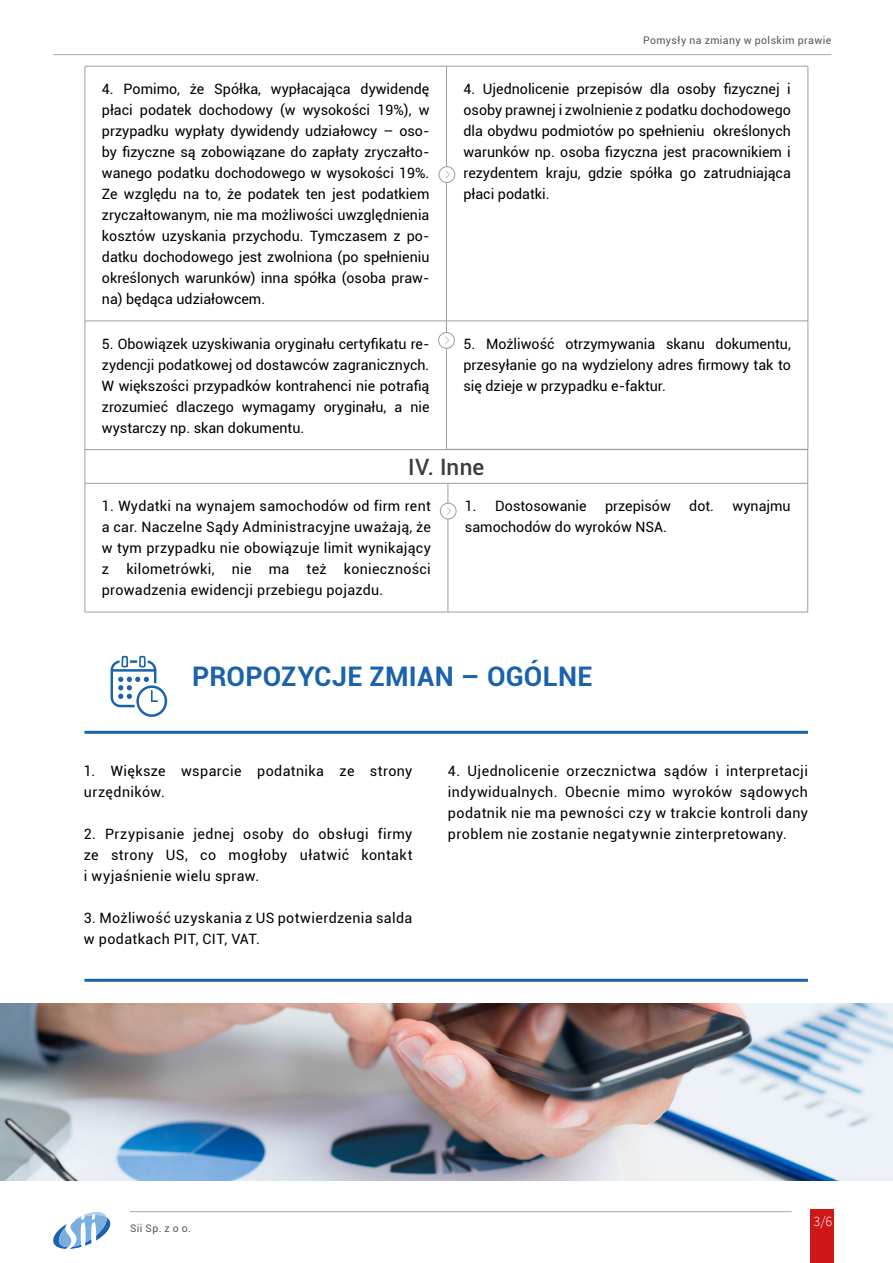
<style>
.page{position:relative;width:893px;height:1263px;background:#fff}
.page>*{position:absolute;margin:0;border:0;box-sizing:border-box;transform-origin:0 0}
.t1{font:700 27px "Roboto";letter-spacing:.01em;color:#1b62ac}
.t2{font:500 22.5px "Roboto";letter-spacing:.01em;color:#3c3c3b}
.t3{font:14.25px/21px "Roboto";color:#000;text-align:justify}
.t4{font:14.25px/21px "Roboto";letter-spacing:.03em;color:#000}
.t5{font:300 14.25px "Source Sans Pro";color:#fff}
.t6{font:10.5px "Roboto";letter-spacing:.04em;color:#575756}
</style>
<div class="page">
<div style="left:811px;top:1209px;width:23px;height:54px;background:#cd1719"></div>
<hr style="left:130px;top:1211px;width:662px;height:1px;background:#b3b2b2">
<hr style="left:53px;top:54px;width:778px;height:1px;background:#b3b2b2">
<svg style="left:53px;top:1212px;width:57px;height:37px"></svg>
<svg style="left:111px;top:656px;width:56px;height:61px"></svg>
<hr style="left:84px;top:731px;width:724px;height:3px;background:#1b62ac">
<hr style="left:84px;top:979px;width:724px;height:3px;background:#1b62ac">
<hr style="left:85px;top:483px;width:1px;height:129px;background:#9d9d9c">
<hr style="left:448px;top:483px;width:1px;height:129px;background:#9d9d9c">
<hr style="left:807px;top:483px;width:1px;height:129px;background:#9d9d9c">
<hr style="left:85px;top:612px;width:363px;height:1px;background:#9d9d9c">
<hr style="left:448px;top:612px;width:360px;height:1px;background:#9d9d9c">
<hr style="left:85px;top:449px;width:1px;height:34px;background:#9d9d9c">
<hr style="left:807px;top:449px;width:1px;height:34px;background:#9d9d9c">
<hr style="left:85px;top:483px;width:363px;height:1px;background:#9d9d9c">
<hr style="left:448px;top:483px;width:360px;height:1px;background:#9d9d9c">
<img style="left:0;top:1003px;width:893px;height:177px">
<hr style="left:85px;top:449px;width:361px;height:1px;background:#9d9d9c">
<hr style="left:446px;top:449px;width:362px;height:1px;background:#9d9d9c">
<hr style="left:446px;top:66px;width:362px;height:1px;background:#9d9d9c">
<hr style="left:808px;top:66px;width:1px;height:255px;background:#9d9d9c">
<hr style="left:85px;top:321px;width:1px;height:128px;background:#9d9d9c">
<hr style="left:808px;top:321px;width:1px;height:128px;background:#9d9d9c">
<hr style="left:446px;top:321px;width:362px;height:1px;background:#9d9d9c">
<hr style="left:446px;top:321px;width:1px;height:128px;background:#9d9d9c">
<hr style="left:85px;top:66px;width:1px;height:255px;background:#9d9d9c">
<hr style="left:85px;top:66px;width:361px;height:1px;background:#9d9d9c">
<hr style="left:446px;top:66px;width:1px;height:255px;background:#9d9d9c">
<hr style="left:85px;top:321px;width:361px;height:1px;background:#9d9d9c">
<div style="left:439px;top:167px;width:16px;height:15px;background:#fff;border-radius:50%"></div>
<div style="left:439px;top:166px;width:16px;height:17px;border:1px solid #9d9d9c;border-radius:50%"></div>
<div style="left:439px;top:332px;width:15px;height:16px;background:#fff;border-radius:50%"></div>
<div style="left:438px;top:332px;width:17px;height:16px;border:1px solid #9d9d9c;border-radius:50%"></div>
<div style="left:440px;top:503px;width:16px;height:16px;background:#fff;border-radius:50%"></div>
<div style="left:440px;top:503px;width:16px;height:16px;border:1px solid #9d9d9c;border-radius:50%"></div>
<svg style="left:445px;top:336px;width:4px;height:8px"></svg>
<svg style="left:447px;top:507px;width:4px;height:8px"></svg>
<p class="t6" style="left:643px;top:33px;width:190px">Pomysły na zmiany w polskim prawie</p>
<p class="t3" style="left:102px;top:78px;width:329px">4. Pomimo, że Spółka, wypłacająca dywidendę płaci podatek dochodowy (w wysokości 19%), w przypadku wypłaty dywidendy udziałowcy – oso&shy;by fizyczne są zobowiązane do zapłaty zryczałto&shy;wanego podatku dochodowego w wysokości 19%.<br>Ze względu na to, że podatek ten jest podatkiem zryczałtowanym, nie ma możliwości uwzględnienia kosztów uzyskania przychodu. Tymczasem z po&shy;datku dochodowego jest zwolniona (po spełnieniu określonych warunków) inna spółka (osoba praw&shy;na) będąca udziałowcem.</p>
<p class="t3" style="left:463px;top:78px;width:329px">4. Ujednolicenie przepisów dla osoby fizycznej i osoby prawnej i zwolnienie z podatku dochodowego dla obydwu podmiotów po spełnieniu określonych warunków np. osoba fizyczna jest pracownikiem i rezydentem kraju, gdzie spółka go zatrudniająca płaci podatki.</p>
<p class="t3" style="left:102px;top:333px;width:329px">5. Obowiązek uzyskiwania oryginału certyfikatu re&shy;zydencji podatkowej od dostawców zagranicznych.<br>W większości przypadków kontrahenci nie potrafią zrozumieć dlaczego wymagamy oryginału, a nie wystarczy np. skan dokumentu.</p>
<p class="t3" style="left:463px;top:333px;width:329px">5. Możliwość otrzymywania skanu dokumentu, przesyłanie go na wydzielony adres firmowy tak to się dzieje w przypadku e-faktur.</p>
<h2 class="t2" style="left:408px;top:451px;width:78px">IV. Inne</h2>
<p class="t3" style="left:102px;top:495px;width:330px">1. Wydatki na wynajem samochodów od firm rent a car. Naczelne Sądy Administracyjne uważają, że w tym przypadku nie obowiązuje limit wynikający z kilometrówki, nie ma też konieczności prowadzenia ewidencji przebiegu pojazdu.</p>
<p class="t3" style="left:465px;top:495px;width:123px">1. Dostosowanie</p>
<p class="t3" style="left:605px;top:495px;width:67px">przepisów</p>
<p class="t3" style="left:689px;top:495px;width:26px">dot.</p>
<p class="t3" style="left:733px;top:495px;width:60px">wynajmu</p>
<p class="t3" style="left:465px;top:516px;width:203px">samochodów do wyroków NSA.</p>
<h1 class="t1" style="left:192px;top:657px;width:402px">PROPOZYCJE ZMIAN – OGÓLNE</h1>
<p class="t4" style="left:84px;top:760px;width:330px">1. Większe wsparcie podatnika ze strony urzędników.</p>
<p class="t3" style="left:84px;top:823px;width:330px">2. Przypisanie jednej osoby do obsługi firmy ze strony US, co mogłoby ułatwić kontakt i wyjaśnienie wielu spraw.</p>
<p class="t4" style="left:84px;top:907px;width:330px">3. Możliwość uzyskania z US potwierdzenia salda w podatkach PIT, CIT, VAT.</p>
<p class="t3" style="left:448px;top:760px;width:361px">4. Ujednolicenie orzecznictwa sądów i interpretacji indywidualnych. Obecnie mimo wyroków sądowych podatnik nie ma pewności czy w trakcie kontroli dany problem nie zostanie negatywnie zinterpretowany.</p>
<p class="t6" style="left:130px;top:1220px;width:63px">Sii Sp. z o o.</p>
<p class="t5" style="left:813px;top:1212px;width:20px">3/6</p>
</div>
